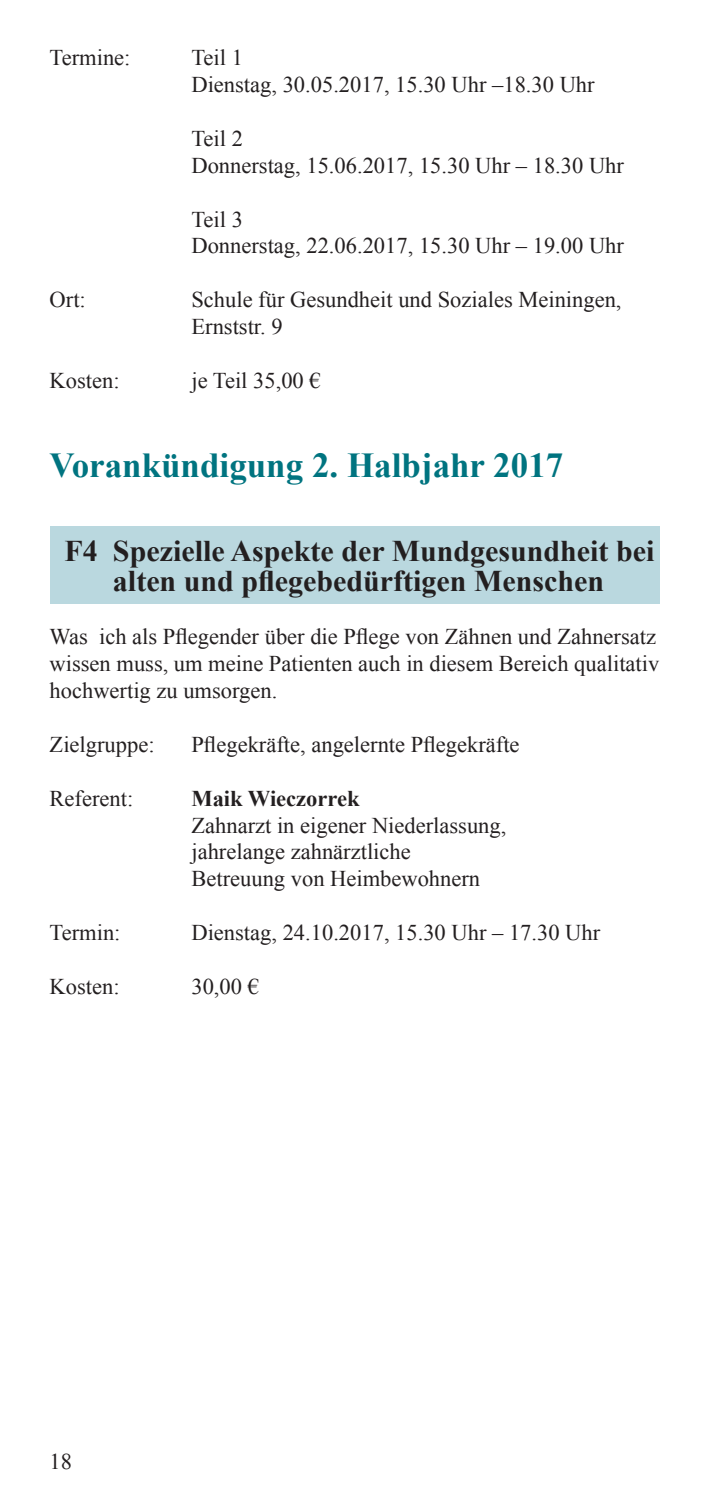
<style>
.page{position:relative;width:709px;height:1489px;background:#fff}
.page>*{position:absolute;margin:0;border:0;box-sizing:border-box;transform-origin:0 0}
.t1{font:700 35px "Times New Roman";color:#007480}
.t2{font:700 30px/30px "Times New Roman";color:#231f20;text-align:center}
.t3{font:22.5px/26.8px "Times New Roman";color:#231f20}
.t4{font:700 22.5px "Times New Roman";color:#231f20}
</style>
<div class="page">
<div style="left:50px;top:525px;width:609px;height:78px;background:#bad8df"></div>
<p class="t3" style="left:50px;top:44px;width:82px">Termine:</p>
<p class="t3" style="left:191px;top:44px;width:405px">Teil 1<br>Dienstag, 30.05.2017, 15.30 Uhr –18.30 Uhr</p>
<p class="t3" style="left:191px;top:125px;width:434px">Teil 2<br>Donnerstag, 15.06.2017, 15.30 Uhr – 18.30 Uhr</p>
<p class="t3" style="left:191px;top:205px;width:434px">Teil 3<br>Donnerstag, 22.06.2017, 15.30 Uhr – 19.00 Uhr</p>
<p class="t3" style="left:50px;top:286px;width:38px">Ort:</p>
<p class="t3" style="left:191px;top:286px;width:431px">Schule für Gesundheit und Soziales Meiningen,<br>Ernststr. 9</p>
<p class="t3" style="left:50px;top:366px;width:71px">Kosten:</p>
<p class="t3" style="left:191px;top:366px;width:131px">je Teil 35,00 €</p>
<h1 class="t1" style="left:50px;top:441px;width:515px">Vorankündigung 2. Halbjahr 2017</h1>
<h2 class="t2" style="left:65px;top:534px;width:591px">F4 Spezielle Aspekte der Mundgesundheit bei alten und pflegebedürftigen Menschen</h2>
<p class="t3" style="left:50px;top:623px;width:611px">Was ich als Pflegender über die Pflege von Zähnen und Zahnersatz wissen muss, um meine Patienten auch in diesem Bereich qualitativ hochwertig zu umsorgen.</p>
<p class="t3" style="left:50px;top:730px;width:106px">Zielgruppe:</p>
<p class="t3" style="left:191px;top:730px;width:330px">Pflegekräfte, angelernte Pflegekräfte</p>
<p class="t3" style="left:50px;top:784px;width:85px">Referent:</p>
<p class="t4" style="left:191px;top:782px;width:170px">Maik Wieczorrek</p>
<p class="t3" style="left:191px;top:811px;width:316px">Zahnarzt in eigener Niederlassung, jahrelange zahnärztliche<br>Betreuung von Heimbewohnern</p>
<p class="t3" style="left:50px;top:918px;width:72px">Termin:</p>
<p class="t3" style="left:191px;top:918px;width:410px">Dienstag, 24.10.2017, 15.30 Uhr – 17.30 Uhr</p>
<p class="t3" style="left:50px;top:972px;width:71px">Kosten:</p>
<p class="t3" style="left:191px;top:972px;width:69px">30,00 €</p>
<p class="t3" style="left:50px;top:1447px;width:24px">18</p>
</div>
